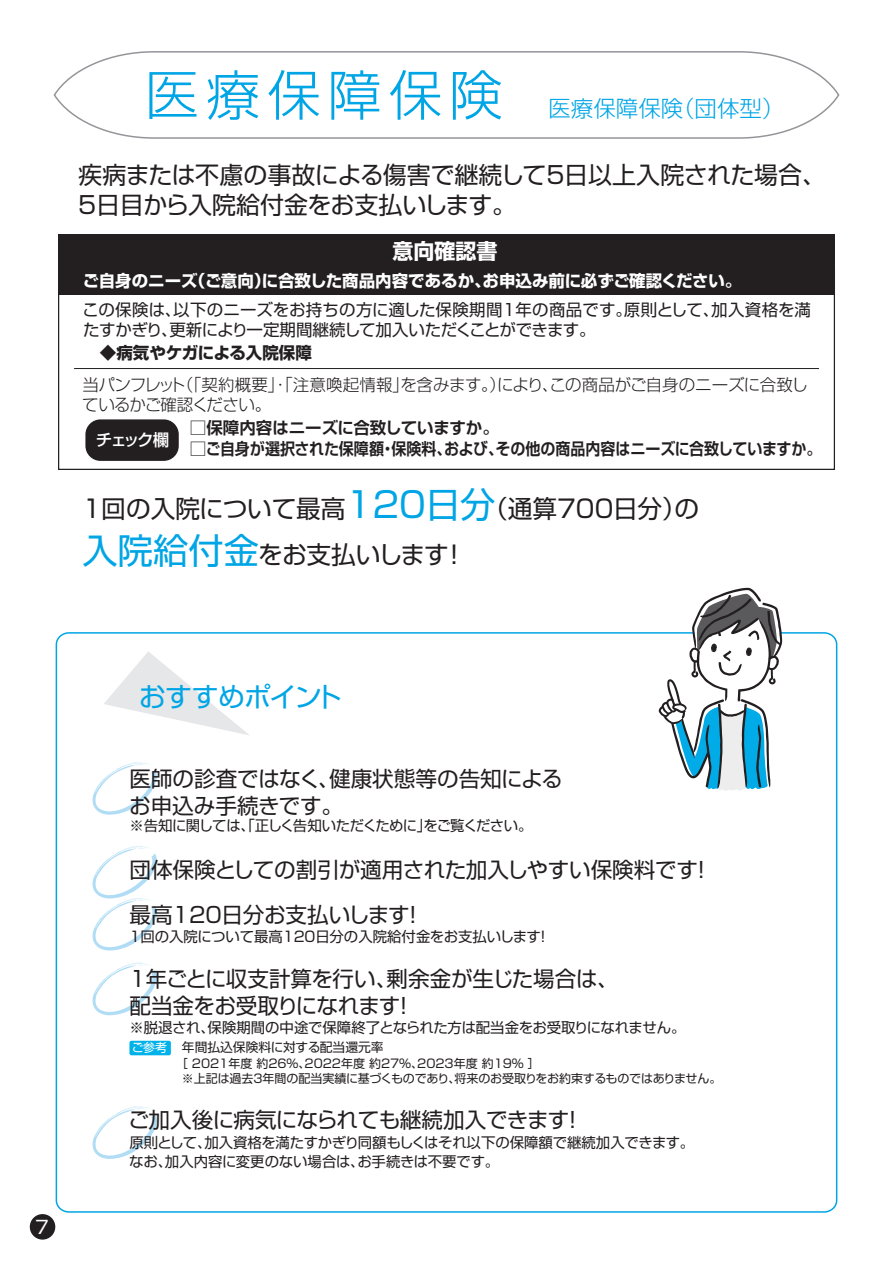
<style>
.page{position:relative;width:893px;height:1263px;background:#fff}
.page>*{position:absolute;margin:0;border:0;box-sizing:border-box;transform-origin:0 0}
.t1{font:300 54px "Shin Go Pr 5";letter-spacing:.125em;color:#00a5e5}
.t2{font:27px "Shin Go Pr 5";letter-spacing:-.035em;color:#00a5e5}
.t3{font:24.75px/45.8px "Shin Go Pr 5";letter-spacing:-.005em;color:#231f20}
.t4{font:24px/30px "Shin Go Pr 5";letter-spacing:-.015em;color:#231f20}
.t5{font:300 22.5px "Shin Go Pr 5";color:#00a5e5}
.t6{font:21.6px/26.7px "Shin Go Pr 5";letter-spacing:-.01em;color:#231f20}
.t7{font:21.6px "Shin Go Pr 5";letter-spacing:-.03em;color:#231f20}
.t8{font:700 21px "Shin Go Pr 5";color:#fff}
.t9{font:18px "Shin Go Pr 5";color:#fff}
.t10{font:16.5px/19.8px "Shin Go Pr 5";letter-spacing:-.01em;color:#231f20}
.t11{font:700 16.5px "Shin Go Pr 5 De";color:#231f20}
.t12{font:300 16.5px/19.8px "Shin Go Pr 5";letter-spacing:-.03em;color:#231f20}
.t13{font:700 16.5px "Shin Go Pr 5";color:#fff}
.t14{font:700 16.5px "Shin Go Pr 5";letter-spacing:-.005em;color:#231f20}
.t15{font:500 16.5px "Shin Go Pr 5";letter-spacing:-.135em;color:#fff}
.t16{font:14.4px/19.5px "Shin Go Pr 5";letter-spacing:-.01em;color:#231f20}
.t17{font:14.4px "Shin Go Pr 5";letter-spacing:-.05em;color:#231f20}
.t18{font:12.75px "Shin Go Pr 5";color:#231f20}
.t19{font:12px/15.5px "Shin Go Pr 5";color:#231f20}
.s1{font-size:35.25px;color:#00a5e5}
.s2{font-size:12px;color:#fff}
</style>
<div class="page">
<svg style="left:53px;top:51px;width:787px;height:88px"></svg>
<div style="left:58px;top:234px;width:777px;height:60px;background:#231f20"></div>
<div style="left:58px;top:267px;width:777px;height:203px;border:1px solid #231f20"></div>
<hr style="left:74px;top:368px;width:745px;height:1px;background:#231f20">
<div style="left:129px;top:1041px;width:42px;height:14px;background:#00b2e9;border-radius:2px"></div>
<svg style="left:104px;top:651px;width:145px;height:84px"></svg>
<svg style="left:92px;top:762px;width:65px;height:53px"></svg>
<svg style="left:92px;top:962px;width:65px;height:53px"></svg>
<svg style="left:92px;top:846px;width:65px;height:104px"></svg>
<svg style="left:92px;top:1106px;width:65px;height:53px"></svg>
<div style="left:85px;top:419px;width:94px;height:42px;background:#231f20;border-radius:15px"></div>
<svg style="left:659px;top:588px;width:123px;height:203px"></svg>
<div style="left:30px;top:1214px;width:25px;height:25px;background:#231f20;border-radius:50%"></div>
<h1 class="t1" style="left:145px;top:51px;width:359px">医療保障保険</h1>
<h3 class="t5" style="left:548px;top:90px;width:238px">医療保障保険（団体型）</h3>
<h3 class="t4" style="left:78px;top:158px;width:749px">疾病または不慮の事故による傷害で継続して5日以上入院された場合、<br>5日目から入院給付金をお支払いします。</h3>
<h3 class="t8" style="left:392px;top:234px;width:106px">意向確認書</h3>
<p class="t13" style="left:83px;top:267px;width:660px">ご自身のニーズ（ご意向）に合致した商品内容であるか、お申込み前に必ずご確認ください。</p>
<p class="t10" style="left:83px;top:299px;width:730px">この保険は、以下のニーズをお持ちの方に適した保険期間１年の商品です。原則として、加入資格を満たすかぎり、更新により一定期間継続して加入いただくことができます。</p>
<p class="t14" style="left:83px;top:340px;width:230px">　◆病気やケガによる入院保障</p>
<p class="t12" style="left:82px;top:373px;width:727px">当パンフレット（「契約概要」・「注意喚起情報」を含みます。）により、この商品がご自身のニーズに合致しているかご確認ください。</p>
<p class="t11" style="left:190px;top:414px;width:310px">□保障内容はニーズに合致していますか。</p>
<p class="t11" style="left:190px;top:436px;width:633px">□ご自身が選択された保障額・保険料、および、その他の商品内容はニーズに合致していますか。</p>
<p class="t15" style="left:96px;top:426px;width:75px">チェック欄</p>
<h3 class="t3" style="left:83px;top:484px;width:618px">1回の入院について最高<span class="s1">120日分</span>（通算700日分）の<span class="s1">入院給付金</span>をお支払いします！</h3>
<p class="t9" style="left:35px;top:1212px;width:15px">7</p>
<h2 class="t2" style="left:139px;top:675px;width:205px">おすすめポイント</h2>
<h3 class="t6" style="left:129px;top:764px;width:435px">医師の診査ではなく、健康状態等の告知によるお申込み手続きです。</h3>
<p class="t17" style="left:129px;top:813px;width:405px">※告知に関しては、「正しく告知いただくために」をご覧ください。</p>
<h3 class="t6" style="left:129px;top:845px;width:584px;line-height:44.7px">団体保険としての割引が適用された加入しやすい保険料です！最高120日分お支払いします！</h3>
<p class="t16" style="left:129px;top:926px;width:422px">1回の入院について最高120日分の入院給付金をお支払いします！</p>
<h3 class="t6" style="left:129px;top:963px;width:491px">1年ごとに収支計算を行い、剰余金が生じた場合は、配当金をお受取りになれます！</h3>
<p class="t16" style="left:129px;top:1016px;width:558px">※脱退され、保険期間の中途で保障終了となられた方は配当金をお受取りになれません。</p>
<p class="t18" style="left:132px;top:1037px;width:253px"><span class="s2">ご参考</span> 年間払込保険料に対する配当還元率</p>
<p class="t19" style="left:182px;top:1054px;width:541px;text-indent:-6px">［ 2021年度 約26％、2022年度 約27％、2023年度 約19％］<br>※上記は過去3年間の配当実績に基づくものであり、将来のお受取りをお約束するものではありません。</p>
<h3 class="t7" style="left:128px;top:1102px;width:457px">ご加入後に病気になられても継続加入できます！</h3>
<p class="t16" style="left:129px;top:1131px;width:567px">原則として、加入資格を満たすかぎり同額もしくはそれ以下の保障額で継続加入できます。なお、加入内容に変更のない場合は、お手続きは不要です。</p>
</div>
